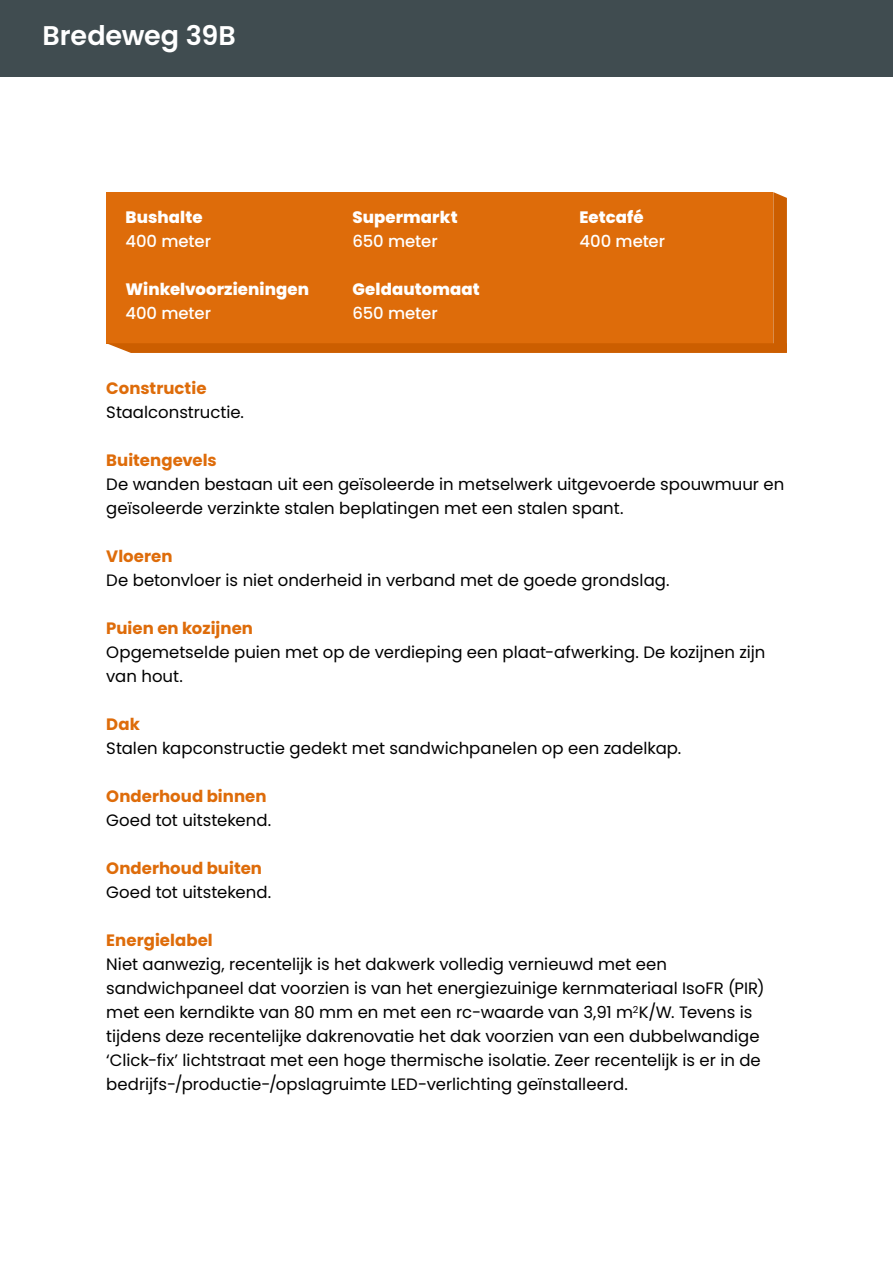
<style>
.page{position:relative;width:893px;height:1263px;background:#fff}
.page>*{position:absolute;margin:0;border:0;box-sizing:border-box;transform-origin:0 0}
.t1{font:600 27px "Poppins";color:#fff}
.t2{font:16.5px/24px "Poppins";color:#000}
.t3{font:700 16.5px "Poppins";letter-spacing:.005em;color:#de6c0a}
.t4{font:800 16.5px "Poppins";letter-spacing:.005em;color:#fff}
.t5{font:500 16.5px "Poppins";letter-spacing:-.005em;color:#fff}
</style>
<div class="page">
<svg style="left:106px;top:192px;width:681px;height:161px;background:#dc6b09"></svg>
<div style="left:0;top:0;width:893px;height:77px;background:#404c50"></div>
<h1 class="t1" style="left:43px;top:20px;width:195px">Bredeweg 39B</h1>
<p class="t4" style="left:125px;top:208px;width:79px">Bushalte</p>
<p class="t5" style="left:125px;top:232px;width:87px">400 meter</p>
<p class="t4" style="left:125px;top:280px;width:185px">Winkelvoorzieningen</p>
<p class="t5" style="left:125px;top:304px;width:87px">400 meter</p>
<p class="t4" style="left:352px;top:208px;width:107px">Supermarkt</p>
<p class="t5" style="left:352px;top:232px;width:87px">650 meter</p>
<p class="t4" style="left:352px;top:280px;width:129px">Geldautomaat</p>
<p class="t5" style="left:352px;top:304px;width:87px">650 meter</p>
<p class="t4" style="left:579px;top:208px;width:66px">Eetcafé</p>
<p class="t5" style="left:579px;top:232px;width:87px">400 meter</p>
<p class="t3" style="left:106px;top:379px;width:102px">Constructie</p>
<p class="t2" style="left:106px;top:401px;width:139px">Staalconstructie.</p>
<p class="t3" style="left:106px;top:451px;width:112px">Buitengevels</p>
<p class="t2" style="left:106px;top:473px;width:679px">De wanden bestaan uit een geïsoleerde in metselwerk uitgevoerde spouwmuur en geïsoleerde verzinkte stalen beplatingen met een stalen spant.</p>
<p class="t3" style="left:106px;top:547px;width:68px">Vloeren</p>
<p class="t2" style="left:106px;top:569px;width:565px">De betonvloer is niet onderheid in verband met de goede grondslag.</p>
<p class="t3" style="left:106px;top:619px;width:148px">Puien en kozijnen</p>
<p class="t2" style="left:106px;top:641px;width:661px">Opgemetselde puien met op de verdieping een plaat-afwerking. De kozijnen zijn van hout.</p>
<p class="t3" style="left:106px;top:715px;width:35px">Dak</p>
<p class="t2" style="left:106px;top:737px;width:576px">Stalen kapconstructie gedekt met sandwichpanelen op een zadelkap.</p>
<p class="t3" style="left:106px;top:787px;width:162px">Onderhoud binnen</p>
<p class="t2" style="left:106px;top:809px;width:166px">Goed tot uitstekend.</p>
<p class="t3" style="left:106px;top:859px;width:157px">Onderhoud buiten</p>
<p class="t2" style="left:106px;top:881px;width:166px">Goed tot uitstekend.</p>
<p class="t3" style="left:106px;top:931px;width:108px">Energielabel</p>
<p class="t2" style="left:106px;top:953px;width:660px">Niet aanwezig, recentelijk is het dakwerk volledig vernieuwd met een sandwichpaneel dat voorzien is van het energiezuinige kernmateriaal IsoFR (PIR) met een kerndikte van 80 mm en met een rc-waarde van 3,91 m<sup>2</sup>K/W. Tevens is tijdens deze recentelijke dakrenovatie het dak voorzien van een dubbelwandige ‘Click-fix’ lichtstraat met een hoge thermische isolatie. Zeer recentelijk is er in de bedrijfs-/productie-/opslagruimte LED-verlichting geïnstalleerd.</p>
</div>
